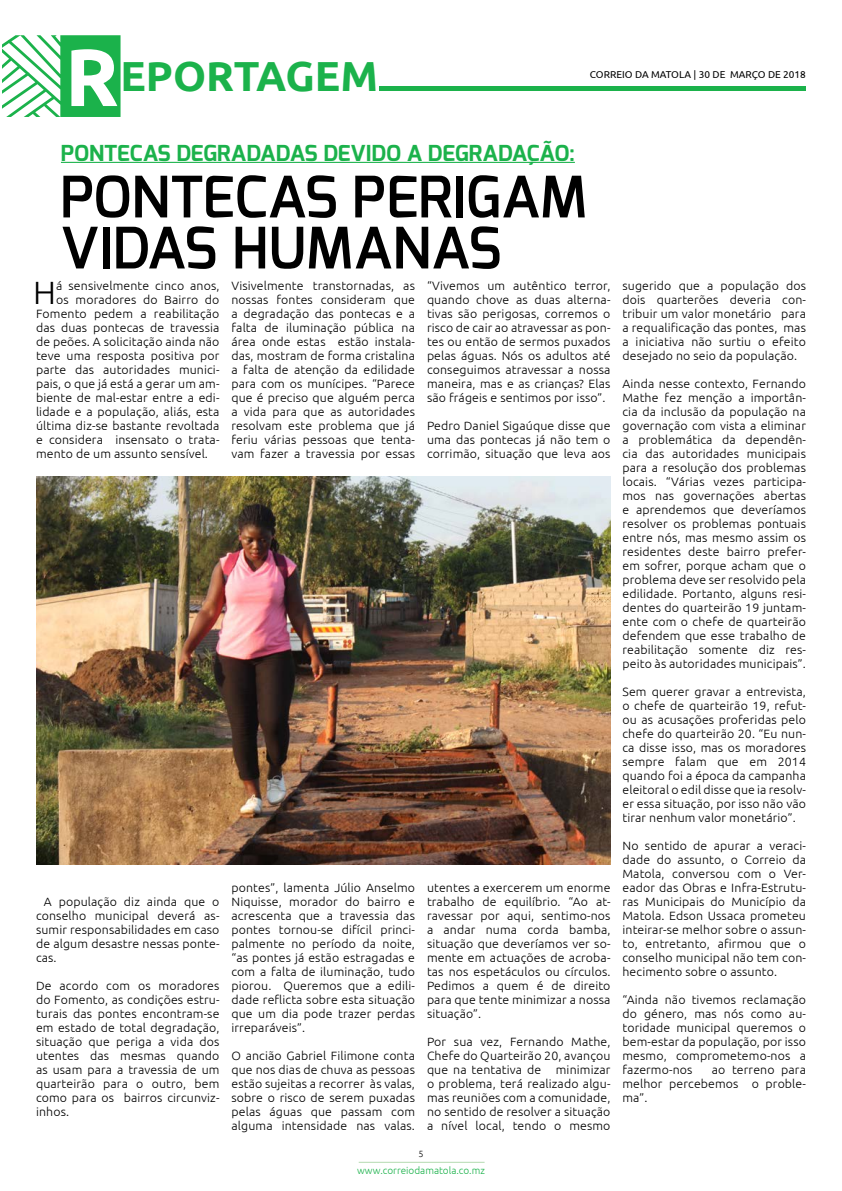
<style>
.page{position:relative;width:842px;height:1191px;background:#fff}
.page>*{position:absolute;margin:0;border:0;box-sizing:border-box;transform-origin:0 0}
.t1{font:600 57px/51px "Exo";color:#000}
.t2{font:700 42px "Ubuntu";color:#1bb24b}
.t3{font:300 32.2px "Ubuntu";color:#000}
.t4{font:700 22px "Exo";color:#1bb24b}
.t5{font:300 12px/14px "Ubuntu";letter-spacing:.01em;color:#000;text-align:justify}
.t6{font:10px "Ubuntu";color:#000}
.t7{font:300 10px "Ubuntu";color:#1bb24b}
.t8{font:300 9px "Ubuntu";color:#000}
.s1{font-size:81px;color:#fff}
</style>
<div class="page">
<svg style="left:2px;top:35px;width:119px;height:82px"></svg>
<hr style="left:359px;top:1161px;width:126px;height:1px;background:#b4dbb0">
<div style="left:380px;top:86px;width:426px;height:5px;background:#1bb24b"></div>
<hr style="left:61px;top:162px;width:514px;height:1px;background:#1bb24b">
<img style="left:37px;top:476px;width:573px;height:389px">
<h2 class="t2" style="left:65px;top:49px;width:315px"><span class="s1">R</span>EPORTAGEM</h2>
<h3 class="t4" style="left:61px;top:139px;width:515px">PONTECAS DEGRADADAS DEVIDO A DEGRADAÇÃO:</h3>
<p class="t6" style="left:590px;top:69px;width:218px">CORREIO DA MATOLA | 30 DE MARÇO DE 2018</p>
<h1 class="t1" style="left:60px;top:171px;width:528px">PONTECAS PERIGAM<br>VIDAS HUMANAS</h1>
<h3 class="t3" style="left:33px;top:273px;width:24px">H</h3>
<p class="t5" style="left:56px;top:278px;width:165px">á sensivelmente cinco anos,</p>
<p class="t5" style="left:56px;top:292px;width:165px">os moradores do Bairro do</p>
<p class="t5" style="left:36px;top:306px;width:185px">Fomento pedem a reabilitação</p>
<p class="t5" style="left:36px;top:320px;width:185px">das duas pontecas de travessia</p>
<p class="t5" style="left:36px;top:334px;width:185px">de peões. A solicitação ainda não</p>
<p class="t5" style="left:36px;top:348px;width:185px">teve uma resposta positiva por</p>
<p class="t5" style="left:36px;top:362px;width:185px">parte das autoridades munici-</p>
<p class="t5" style="left:36px;top:376px;width:185px">pais, o que já está a gerar um am-</p>
<p class="t5" style="left:36px;top:390px;width:185px">biente de mal-estar entre a edi-</p>
<p class="t5" style="left:36px;top:404px;width:185px">lidade e a população, aliás, esta</p>
<p class="t5" style="left:36px;top:418px;width:185px">última diz-se bastante revoltada</p>
<p class="t5" style="left:36px;top:432px;width:185px">e considera insensato o trata-</p>
<p class="t5" style="left:36px;top:446px;width:173px">mento de um assunto sensível.</p>
<p class="t5" style="left:231px;top:278px;width:185px">Visivelmente transtornadas, as nossas fontes consideram que a degradação das pontecas e a falta de iluminação pública na área onde estas estão instala&shy;das, mostram de forma cristalina a falta de atenção da edilidade para com os munícipes. “Parece que é preciso que alguém perca a vida para que as autoridades resolvam este problema que já feriu várias pessoas que tenta&shy;vam fazer a travessia por essas</p>
<p class="t5" style="left:427px;top:278px;width:185px">“Vivemos um autêntico terror, quando chove as duas alterna&shy;tivas são perigosas, corremos o risco de cair ao atravessar as pon&shy;tes ou então de sermos puxados pelas águas. Nós os adultos até conseguimos atravessar a nossa maneira, mas e as crianças? Elas são frágeis e sentimos por isso”.</p>
<p class="t5" style="left:427px;top:418px;width:185px">Pedro Daniel Sigaúque disse que uma das pontecas já não tem o corrimão, situação que leva aos</p>
<p class="t5" style="left:36px;top:894px;width:185px;text-indent:8px">A população diz ainda que o conselho municipal deverá as&shy;sumir responsabilidades em caso de algum desastre nessas ponte&shy;cas.</p>
<p class="t5" style="left:36px;top:978px;width:185px">De acordo com os moradores do Fomento, as condições estru&shy;turais das pontes encontram-se em estado de total degradação, situação que periga a vida dos utentes das mesmas quando as usam para a travessia de um quarteirão para o outro, bem como para os bairros circunviz&shy;inhos.</p>
<p class="t5" style="left:231px;top:880px;width:185px">pontes”, lamenta Júlio Anselmo Niquisse, morador do bairro e acrescenta que a travessia das pontes tornou-se difícil princi&shy;palmente no período da noite, “as pontes já estão estragadas e com a falta de iluminação, tudo piorou. Queremos que a edili&shy;dade reflicta sobre esta situação que um dia pode trazer perdas irreparáveis”.</p>
<p class="t5" style="left:231px;top:1048px;width:185px">O ancião Gabriel Filimone conta que nos dias de chuva as pessoas estão sujeitas a recorrer às valas, sobre o risco de serem puxadas pelas águas que passam com alguma intensidade nas valas.</p>
<p class="t5" style="left:427px;top:880px;width:185px">utentes a exercerem um enorme trabalho de equilíbrio. “Ao at&shy;ravessar por aqui, sentimo-nos a andar numa corda bamba, situação que deveríamos ver so&shy;mente em actuações de acroba&shy;tas nos espetáculos ou círculos.<br>Pedimos a quem é de direito para que tente minimizar a nossa situação”.</p>
<p class="t5" style="left:427px;top:1034px;width:185px">Por sua vez, Fernando Mathe, Chefe do Quarteirão 20, avançou que na tentativa de minimizar o problema, terá realizado algu&shy;mas reuniões com a comunidade, no sentido de resolver a situação a nível local, tendo o mesmo</p>
<p class="t8" style="left:418px;top:1148px;width:7px">5</p>
<p class="t7" style="left:357px;top:1164px;width:129px">www.correiodamatola.co.mz</p>
<p class="t5" style="left:622px;top:278px;width:185px">sugerido que a população dos dois quarterões deveria con&shy;tribuir um valor monetário para a requalificação das pontes, mas a iniciativa não surtiu o efeito desejado no seio da população.</p>
<p class="t5" style="left:622px;top:376px;width:185px">Ainda nesse contexto, Fernando Mathe fez menção a importân&shy;cia da inclusão da população na governação com vista a eliminar a problemática da dependên&shy;cia das autoridades municipais para a resolução dos problemas locais. “Várias vezes participa&shy;mos nas governações abertas e aprendemos que deveríamos resolver os problemas pontuais entre nós, mas mesmo assim os residentes deste bairro prefer&shy;em sofrer, porque acham que o problema deve ser resolvido pela edilidade. Portanto, alguns resi&shy;dentes do quarteirão 19 juntam&shy;ente com o chefe de quarteirão defendem que esse trabalho de reabilitação somente diz res&shy;peito às autoridades municipais”.</p>
<p class="t5" style="left:622px;top:684px;width:185px">Sem querer gravar a entrevista, o chefe de quarteirão 19, refut&shy;ou as acusações proferidas pelo chefe do quarteirão 20. “Eu nun&shy;ca disse isso, mas os moradores sempre falam que em 2014 quando foi a época da campanha eleitoral o edil disse que ia resolv&shy;er essa situação, por isso não vão tirar nenhum valor monetário”.</p>
<p class="t5" style="left:622px;top:838px;width:185px">No sentido de apurar a veraci&shy;dade do assunto, o Correio da Matola, conversou com o Ver&shy;eador das Obras e Infra-Estrutu&shy;ras Municipais do Município da Matola. Edson Ussaca prometeu inteirar-se melhor sobre o assun&shy;to, entretanto, afirmou que o conselho municipal não tem con&shy;hecimento sobre o assunto.</p>
<p class="t5" style="left:622px;top:992px;width:185px">“Ainda não tivemos reclamação do género, mas nós como au&shy;toridade municipal queremos o bem-estar da população, por isso mesmo, comprometemo-nos a fazermo-nos</p>
<p class="t5" style="left:622px;top:1062px;width:185px;text-indent:89px">ao terreno para melhor percebemos o proble&shy;ma”.</p>
</div>
